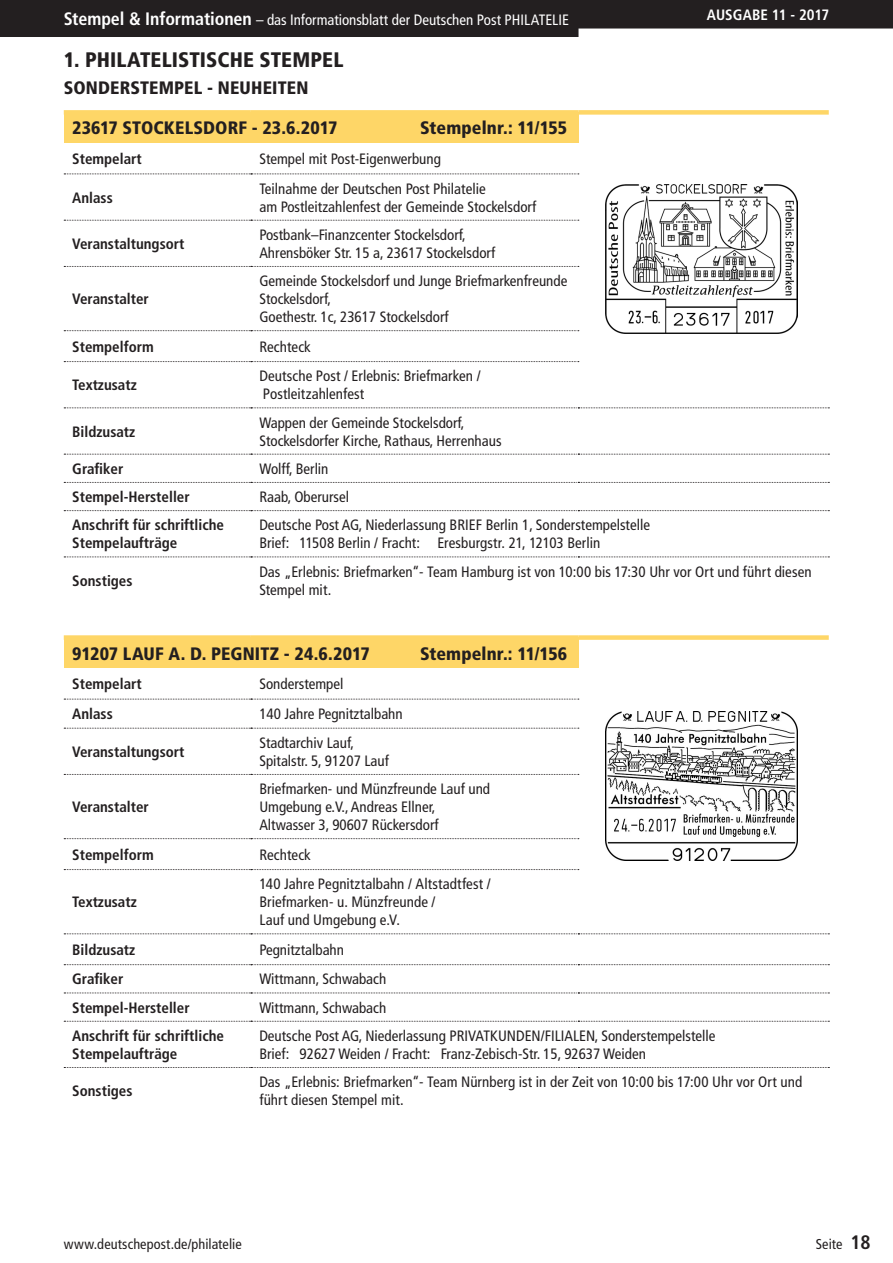
<style>
.page{position:relative;width:893px;height:1263px;background:#fff}
.page>*{position:absolute;margin:0;border:0;box-sizing:border-box;transform-origin:0 0}
.t1{font:900 condensed 21px "Frutiger LT Std";letter-spacing:.005em;color:#231f20}
.t2{font:900 condensed 18px "Frutiger LT Std";letter-spacing:.005em;color:#231f20}
.t3{font:condensed 15px/18px "Frutiger LT Std";color:#231f20}
.t4{font:700 condensed 15px/18px "Frutiger LT Std";color:#231f20}
.t5{font:condensed 15px "Frutiger LT Std";color:#fff}
.t6{font:700 condensed 15px "Frutiger LT Std";color:#fff}
.t7{font:condensed 14.25px "Frutiger LT Std";letter-spacing:.005em;color:#231f20}
.s1{font-weight:700;font-size:18px}
.s2{font-weight:700;font-size:19.5px}
</style>
<div class="page">
<svg style="left:0;top:0;width:893px;height:37px;background:#343131"></svg>
<div style="left:64px;top:112px;width:514px;height:31px;background:#fed667"></div>
<svg style="left:64px;top:220px;width:515px;height:1px"></svg>
<svg style="left:64px;top:266px;width:515px;height:1px"></svg>
<svg style="left:64px;top:330px;width:515px;height:1px"></svg>
<svg style="left:64px;top:361px;width:515px;height:1px"></svg>
<svg style="left:64px;top:510px;width:765px;height:1px"></svg>
<svg style="left:64px;top:556px;width:765px;height:1px"></svg>
<svg style="left:64px;top:407px;width:765px;height:1px"></svg>
<div style="left:64px;top:110px;width:187px;height:5px;background:#fed667"></div>
<div style="left:251px;top:110px;width:327px;height:5px;background:#fed667"></div>
<div style="left:578px;top:110px;width:251px;height:5px;background:#fed667"></div>
<svg style="left:64px;top:454px;width:765px;height:1px"></svg>
<svg style="left:64px;top:482px;width:765px;height:1px"></svg>
<svg style="left:64px;top:174px;width:515px;height:1px"></svg>
<img style="left:606px;top:185px;width:191px;height:148px">
<div style="left:64px;top:637px;width:514px;height:31px;background:#fed667"></div>
<svg style="left:64px;top:728px;width:515px;height:1px"></svg>
<svg style="left:64px;top:774px;width:515px;height:1px"></svg>
<svg style="left:64px;top:838px;width:515px;height:1px"></svg>
<svg style="left:64px;top:869px;width:515px;height:1px"></svg>
<svg style="left:64px;top:1021px;width:765px;height:1px"></svg>
<svg style="left:64px;top:1067px;width:765px;height:1px"></svg>
<svg style="left:64px;top:933px;width:765px;height:1px"></svg>
<div style="left:64px;top:635px;width:187px;height:5px;background:#fed667"></div>
<div style="left:251px;top:635px;width:327px;height:5px;background:#fed667"></div>
<div style="left:578px;top:635px;width:251px;height:5px;background:#fed667"></div>
<svg style="left:64px;top:964px;width:765px;height:1px"></svg>
<svg style="left:64px;top:992px;width:765px;height:1px"></svg>
<svg style="left:64px;top:699px;width:515px;height:1px"></svg>
<img style="left:606px;top:712px;width:191px;height:149px">
<p class="t5" style="left:64px;top:11px;width:507px"><span class="s1">Stempel &amp; Informationen</span> – das Informationsblatt der Deutschen Post PHILATELIE</p>
<p class="t6" style="left:707px;top:5px;width:124px">Ausgabe 11 - 2017</p>
<h1 class="t1" style="left:64px;top:47px;width:281px">1. PHILATELISTISCHE STEMPEL</h1>
<p class="t2" style="left:64px;top:77px;width:244px">SONDERSTEMPEL - NEUHEITEN</p>
<p class="t2" style="left:72px;top:117px;width:62px">23617 STOC</p>
<p class="t2" style="left:164px;top:117px;width:221px">KELSDORF - 23.6.2017 S</p>
<p class="t2" style="left:430px;top:117px;width:139px">TEMPELNR.: 11/155</p>
<p class="t4" style="left:72px;top:150px;width:71px">Stempelart</p>
<p class="t3" style="left:259px;top:150px;width:183px">Stempel mit Post-Eigenwerbung</p>
<p class="t4" style="left:72px;top:188px;width:42px">Anlass</p>
<p class="t3" style="left:259px;top:180px;width:278px">Teilnahme der Deutschen Post Philatelie<br>am Postleitzahlenfest der Gemeinde Stockelsdorf</p>
<p class="t4" style="left:72px;top:235px;width:114px">Veranstaltungsort</p>
<p class="t3" style="left:259px;top:226px;width:237px">Postbank–Finanzcenter Stockelsdorf,<br>Ahrensböker Str. 15 a, 23617 Stockelsdorf</p>
<p class="t4" style="left:72px;top:290px;width:78px">Veranstalter</p>
<p class="t3" style="left:259px;top:272px;width:309px">Gemeinde Stockelsdorf und Junge Briefmarkenfreunde<br>Stockelsdorf,<br>Goethestr. 1c, 23617 Stockelsdorf</p>
<p class="t4" style="left:72px;top:338px;width:83px">Stempelform</p>
<p class="t3" style="left:259px;top:338px;width:53px">Rechteck</p>
<p class="t4" style="left:72px;top:376px;width:66px">Textzusatz</p>
<p class="t3" style="left:259px;top:367px;width:223px">Deutsche Post / Erlebnis: Briefmarken /<br>Postleitzahlenfest</p>
<p class="t4" style="left:72px;top:422px;width:65px">Bildzusatz</p>
<p class="t3" style="left:259px;top:413px;width:244px">Wappen der Gemeinde Stockelsdorf,<br>Stockelsdorfer Kirche, Rathaus, Herrenhaus</p>
<p class="t4" style="left:72px;top:460px;width:53px">Grafiker</p>
<p class="t3" style="left:259px;top:460px;width:71px">Wolff, Berlin</p>
<p class="t4" style="left:72px;top:488px;width:119px">Stempel-Hersteller</p>
<p class="t3" style="left:259px;top:488px;width:91px">Raab, Oberursel</p>
<p class="t4" style="left:72px;top:516px;width:153px">Anschrift für schriftliche<br>Stempelaufträge</p>
<p class="t3" style="left:259px;top:516px;width:392px">Deutsche Post AG, Niederlassung BRIEF Berlin 1, Sonderstempelstelle<br>Brief: 11508 Berlin / Fracht: Eresburgstr. 21, 12103 Berlin</p>
<p class="t4" style="left:72px;top:571px;width:62px">Sonstiges</p>
<p class="t3" style="left:259px;top:563px;width:554px">Das „Erlebnis: Briefmarken“- Team Hamburg ist von 10:00 bis 17:30 Uhr vor Ort und führt diesen<br>Stempel mit.</p>
<p class="t2" style="left:72px;top:642px;width:329px">91207 LAU F A. D. PEG NITZ - 24.6.2017 S</p>
<p class="t2" style="left:430px;top:642px;width:139px">TEMPELNR.: 11/156</p>
<p class="t4" style="left:72px;top:675px;width:71px">Stempelart</p>
<p class="t3" style="left:259px;top:675px;width:86px">Sonderstempel</p>
<p class="t4" style="left:72px;top:705px;width:42px">Anlass</p>
<p class="t3" style="left:259px;top:705px;width:145px">140 Jahre Pegnitztalbahn</p>
<p class="t4" style="left:72px;top:743px;width:114px">Veranstaltungsort</p>
<p class="t3" style="left:259px;top:734px;width:131px">Stadtarchiv Lauf,<br>Spitalstr. 5, 91207 Lauf</p>
<p class="t4" style="left:72px;top:798px;width:78px">Veranstalter</p>
<p class="t3" style="left:259px;top:780px;width:232px">Briefmarken- und Münzfreunde Lauf und<br>Umgebung e.V., Andreas Ellner,<br>Altwasser 3, 90607 Rückersdorf</p>
<p class="t4" style="left:72px;top:845px;width:83px">Stempelform</p>
<p class="t3" style="left:259px;top:846px;width:53px">Rechteck</p>
<p class="t4" style="left:72px;top:893px;width:66px">Textzusatz</p>
<p class="t3" style="left:259px;top:875px;width:233px">140 Jahre Pegnitztalbahn / Altstadtfest /<br>Briefmarken- u. Münzfreunde /<br>Lauf und Umgebung e.V.</p>
<p class="t4" style="left:72px;top:941px;width:65px">Bildzusatz</p>
<p class="t3" style="left:259px;top:941px;width:86px">Pegnitztalbahn</p>
<p class="t4" style="left:72px;top:970px;width:53px">Grafiker</p>
<p class="t3" style="left:259px;top:970px;width:128px">Wittmann, Schwabach</p>
<p class="t4" style="left:72px;top:998px;width:119px">Stempel-Hersteller</p>
<p class="t3" style="left:259px;top:999px;width:128px">Wittmann, Schwabach</p>
<p class="t4" style="left:72px;top:1027px;width:153px">Anschrift für schriftliche<br>Stempelaufträge</p>
<p class="t3" style="left:259px;top:1027px;width:257px">Deutsche Post AG, Niederlassung Privatkunden</p>
<p class="t3" style="left:541px;top:1027px;width:11px">/filialen</p>
<p class="t3" style="left:259px;top:1027px;width:458px;text-indent:335px">, Sonderstempelstelle<br>Brief: 92627 Weiden / Fracht: Franz-Zebisch-Str. 15, 92637 Weiden</p>
<p class="t4" style="left:72px;top:1082px;width:62px">Sonstiges</p>
<p class="t3" style="left:259px;top:1073px;width:544px">Das „Erlebnis: Briefmarken“- Team Nürnberg ist in der Zeit von 10:00 bis 17:00 Uhr vor Ort und führt diesen Stempel mit.</p>
<p class="t7" style="left:64px;top:1235px;width:179px">www.deutschepost.de/philatelie</p>
<p class="t7" style="left:816px;top:1235px;width:56px">Seite <span class="s2">18</span></p>
</div>
